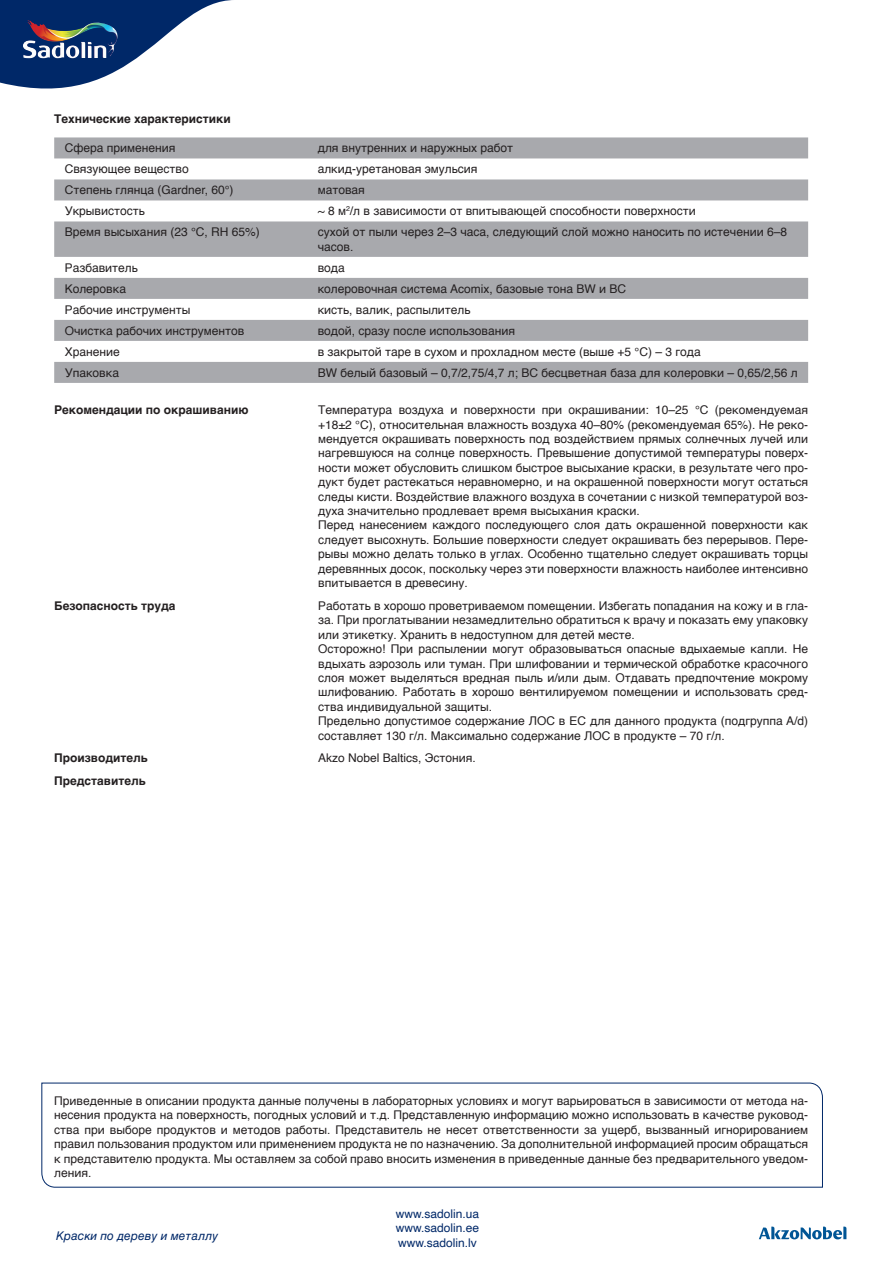
<style>
.page{position:relative;width:893px;height:1263px;background:#fff}
.page>*{position:absolute;margin:0;border:0;box-sizing:border-box;transform-origin:0 0}
.t1{font:12px/14.4px "Helvetica";color:#231f20}
.t2{font:700 12px "Helvetica";color:#231f20}
.t3{font:12px/14.4px "Helvetica";color:#002868;text-align:justify}
.t4{font:italic 12px "Helvetica";color:#002868}
</style>
<div class="page">
<svg style="left:0;top:0;width:232px;height:89px"></svg>
<img style="left:23px;top:20px;width:96px;height:38px">
<svg style="left:759px;top:1226px;width:87px;height:13px"></svg>
<svg style="left:41px;top:1082px;width:782px;height:106px"></svg>
<svg style="left:54px;top:137px;width:754px;height:246px;fill:#a8a9ad"></svg>
<p class="t2" style="left:54px;top:109px;width:178px">Технические характеристики</p>
<p class="t1" style="left:65px;top:141px;width:112px">Сфера применения</p>
<p class="t1" style="left:318px;top:141px;width:197px">для внутренних и наружных работ</p>
<p class="t1" style="left:65px;top:162px;width:126px">Связующее вещество</p>
<p class="t1" style="left:318px;top:162px;width:161px">алкид-уретановая эмульсия</p>
<p class="t1" style="left:65px;top:183px;width:170px">Степень глянца (Gardner, 60°)</p>
<p class="t1" style="left:318px;top:183px;width:49px">матовая</p>
<p class="t1" style="left:65px;top:204px;width:82px">Укрывистость</p>
<p class="t1" style="left:318px;top:204px;width:379px">~ 8 м<sup>2</sup>/л в зависимости от впитывающей способности поверхности</p>
<p class="t1" style="left:65px;top:225px;width:197px">Время высыхания (23 °C, RH 65%)</p>
<p class="t1" style="left:318px;top:225px;width:471px">сухой от пыли через 2–3 часа, следующий слой можно наносить по истечении 6–8 часов.</p>
<p class="t1" style="left:65px;top:261px;width:75px">Разбавитель</p>
<p class="t1" style="left:318px;top:261px;width:29px">вода</p>
<p class="t1" style="left:65px;top:282px;width:63px">Колеровка</p>
<p class="t1" style="left:318px;top:282px;width:310px">колеровочная система Acomix, базовые тона BW и BC</p>
<p class="t1" style="left:65px;top:303px;width:127px">Рабочие инструменты</p>
<p class="t1" style="left:318px;top:303px;width:154px">кисть, валик, распылитель</p>
<p class="t1" style="left:65px;top:324px;width:181px">Очистка рабочих инструментов</p>
<p class="t1" style="left:318px;top:324px;width:199px">водой, сразу после использования</p>
<p class="t1" style="left:65px;top:345px;width:57px">Хранение</p>
<p class="t1" style="left:318px;top:345px;width:385px">в закрытой таре в сухом и прохладном месте (выше +5 °C) – 3 года</p>
<p class="t1" style="left:65px;top:366px;width:56px">Упаковка</p>
<p class="t1" style="left:318px;top:366px;width:482px">BW белый базовый – 0,7/2,75/4,7 л; BC бесцветная база для колеровки – 0,65/2,56 л</p>
<p class="t2" style="left:54px;top:400px;width:196px">Рекомендации по окрашиванию</p>
<p class="t1" style="left:318px;top:403px;width:491px">Температура воздуха и поверхности при окрашивании: 10–25 °C (рекомендуемая +18±2 °C), относительная влажность воздуха 40–80% (рекомендуемая 65%). Не реко&shy;мендуется окрашивать поверхность под воздействием прямых солнечных лучей или нагревшуюся на солнце поверхность. Превышение допустимой температуры поверх&shy;ности может обусловить слишком быстрое высыхание краски, в результате чего про&shy;дукт будет растекаться неравномерно, и на окрашенной поверхности могут остаться следы кисти. Воздействие влажного воздуха в сочетании с низкой температурой воз&shy;духа значительно продлевает время высыхания краски.<br>Перед нанесением каждого последующего слоя дать окрашенной поверхности как следует высохнуть. Большие поверхности следует окрашивать без перерывов. Пере&shy;рывы можно делать только в углах. Особенно тщательно следует окрашивать торцы деревянных досок, поскольку через эти поверхности влажность наиболее интенсивно впитывается в древесину.</p>
<p class="t2" style="left:54px;top:596px;width:123px">Безопасность труда</p>
<p class="t1" style="left:318px;top:599px;width:491px">Работать в хорошо проветриваемом помещении. Избегать попадания на кожу и в гла&shy;за. При проглатывании незамедлительно обратиться к врачу и показать ему упаковку или этикетку. Хранить в недоступном для детей месте.<br>Осторожно! При распылении могут образовываться опасные вдыхаемые капли. Не вдыхать аэрозоль или туман. При шлифовании и термической обработке красочного слоя может выделяться вредная пыль и/или дым. Отдавать предпочтение мокрому шлифованию. Работать в хорошо вентилируемом помещении и использовать сред&shy;ства индивидуальной защиты.<br>Предельно допустимое содержание ЛОС в ЕС для данного продукта (подгруппа A/d) составляет 130 г/л. Максимально содержание ЛОС в продукте – 70 г/л.</p>
<p class="t2" style="left:54px;top:748px;width:95px">Производитель</p>
<p class="t1" style="left:318px;top:751px;width:159px">Akzo Nobel Baltics, Эстония.</p>
<p class="t2" style="left:54px;top:771px;width:93px">Представитель</p>
<p class="t1" style="left:54px;top:1094px;width:755px;text-align:justify">Приведенные в описании продукта данные получены в лабораторных условиях и могут варьироваться в зависимости от метода на&shy;несения продукта на поверхность, погодных условий и т.д. Представленную информацию можно использовать в качестве руковод&shy;ства при выборе продуктов и методов работы. Представитель не несет ответственности за ущерб, вызванный игнорированием правил пользования продуктом или применением продукта не по назначению. За дополнительной информацией просим обращаться к представителю продукта. Мы оставляем за собой право вносить изменения в приведенные данные без предварительного уведом&shy;ления.</p>
<p class="t4" style="left:56px;top:1226px;width:164px">Краски по дереву и металлу</p>
<p class="t3" style="left:396px;top:1207px;width:85px">www.sadolin.ua www.sadolin.ee www.sadolin.lv</p>
</div>
